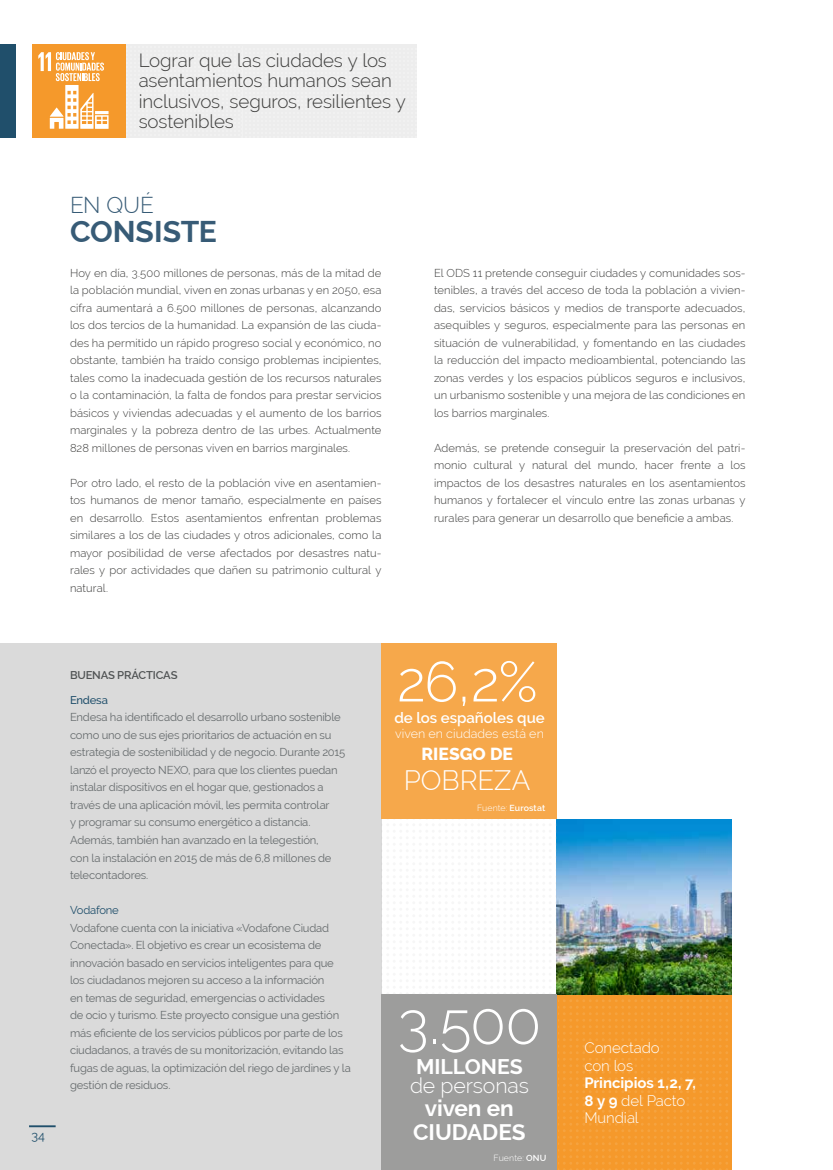
<style>
.page{position:relative;width:833px;height:1170px;background:#fff}
.page>*{position:absolute;margin:0;border:0;box-sizing:border-box;transform-origin:0 0}
.t1{font:300 58.75px "Raleway";color:#fff}
.t2{font:300 56.25px "Raleway";color:#fff}
.t3{font:700 30px "Raleway";color:#375b76}
.t4{font:300 27.5px "Raleway";color:#fff}
.t5{font:700 22.5px/23.8px "Raleway";color:#fff;text-align:center}
.t6{font:300 22.5px "Raleway";color:#375b76}
.t7{font:300 21.25px "Raleway";letter-spacing:-.005em;color:#fff}
.t8{font:700 21.25px "Raleway";color:#fff}
.t9{font:300 18.75px/20px "Raleway";letter-spacing:-.005em;color:#3c3c3b}
.t10{font:800 17.5px "Raleway";letter-spacing:.005em;color:#fff}
.t11{font:700 15px/17.5px "Raleway";letter-spacing:-.005em;color:#fff}
.t12{font:600 15px "Raleway";color:#fff}
.t13{font:300 15px/17.5px "Raleway";letter-spacing:-.005em;color:#fff}
.t14{font:300 12.5px "Raleway";color:#fff}
.t15{font:12.5px "Raleway";color:#204f6b}
.t16{font:300 11.25px/17.5px "Raleway";letter-spacing:.01em;color:#3c3c3b;text-align:justify}
.t17{font:11.25px/17.5px "Raleway";letter-spacing:-.015em;color:#676c6e}
.t18{font:600 11.25px "Raleway";letter-spacing:-.015em;color:#4f5253}
.t19{font:11.25px "Raleway";letter-spacing:-.015em;color:#204f6b}
.t20{font:500 11.25px "Raleway";letter-spacing:-.02em;color:#204f6b}
.t21{font:600 8.75px "Raleway";letter-spacing:.015em;color:#fff}
.t22{font:300 8.75px "Raleway";letter-spacing:.01em;color:#fff}
.s1{font-weight:300}
.s2{font-weight:600}
</style>
<div class="page">
<div style="left:0;top:44px;width:16px;height:94px;background:#204f6b"></div>
<svg style="left:558px;top:995px;width:173px;height:174px;background:#f59a2d"></svg>
<div style="left:125px;top:44px;width:291px;height:94px;background:#ededed"></div>
<div style="left:0;top:643px;width:381px;height:526px;background:#dadada"></div>
<img style="left:556px;top:819px;width:175px;height:175px">
<div style="left:381px;top:643px;width:175px;height:176px;background:#f6a84b"></div>
<div style="left:381px;top:994px;width:175px;height:175px;background:#9d9d9c"></div>
<div style="left:32px;top:44px;width:93px;height:94px;background:#f5992b"></div>
<svg style="left:38px;top:52px;width:71px;height:77px"></svg>
<hr style="left:29px;top:1125px;width:27px;height:2px;background:#204f6b">
<h3 class="t9" style="left:139px;top:51px;width:269px">Lograr que las ciudades y los asentamientos humanos sean inclusivos, seguros, resilientes y sostenibles</h3>
<h3 class="t6" style="left:70px;top:192px;width:85px">EN QUÉ</h3>
<h3 class="t3" style="left:70px;top:214px;width:148px">CONSISTE</h3>
<p class="t16" style="left:70px;top:264px;width:313px">Hoy en día, 3.500 millones de personas, más de la mitad de la población mundial, viven en zonas urbanas y en 2050, esa cifra aumentará a 6.500 millones de personas, alcanzando los dos tercios de la humanidad. La expansión de las ciuda&shy;des ha permitido un rápido progreso social y económico, no obstante, también ha traído consigo problemas incipientes, tales como la inadecuada gestión de los recursos naturales o la contaminación, la falta de fondos para prestar servicios básicos y viviendas adecuadas y el aumento de los barrios marginales y la pobreza dentro de las urbes. Actualmente 828 millones de personas viven en barrios marginales.</p>
<p class="t16" style="left:70px;top:474px;width:313px">Por otro lado, el resto de la población vive en asentamien&shy;tos humanos de menor tamaño, especialmente en países en desarrollo. Estos asentamientos enfrentan problemas similares a los de las ciudades y otros adicionales, como la mayor posibilidad de verse afectados por desastres natu&shy;rales y por actividades que dañen su patrimonio cultural y natural.</p>
<p class="t16" style="left:434px;top:264px;width:313px">El ODS 11 pretende conseguir ciudades y comunidades sos&shy;tenibles, a través del acceso de toda la población a vivien&shy;das, servicios básicos y medios de transporte adecuados, asequibles y seguros, especialmente para las personas en situación de vulnerabilidad, y fomentando en las ciudades la reducción del impacto medioambiental, potenciando las zonas verdes y los espacios públicos seguros e inclusivos, un urbanismo sostenible y una mejora de las condiciones en los barrios marginales.</p>
<p class="t16" style="left:434px;top:439px;width:313px">Además, se pretende conseguir la preservación del patri&shy;monio cultural y natural del mundo, hacer frente a los impactos de los desastres naturales en los asentamientos humanos y fortalecer el vínculo entre las zonas urbanas y rurales para generar un desarrollo que beneficie a ambas.</p>
<p class="t15" style="left:31px;top:1128px;width:15px">34</p>
<p class="t18" style="left:70px;top:668px;width:109px">BUENAS PRÁCTICAS</p>
<p class="t20" style="left:70px;top:693px;width:39px">Endesa</p>
<p class="t17" style="left:70px;top:708px;width:277px">Endesa ha identificado el desarrollo urbano sostenible como uno de sus ejes prioritarios de actuación en su estrategia de sostenibilidad y de negocio. Durante 2015 lanzó el proyecto NEXO, para que los clientes puedan instalar dispositivos en el hogar que, gestionados a través de una aplicación móvil, les permita controlar<br>y programar su consumo energético a distancia.<br>Además, también han avanzado en la telegestión,<br>con la instalación en 2015 de más de 6,8 millones de telecontadores.</p>
<p class="t19" style="left:70px;top:903px;width:50px">Vodafone</p>
<p class="t17" style="left:70px;top:918px;width:282px">Vodafone cuenta con la iniciativa «Vodafone Ciudad Conectada». El objetivo es crear un ecosistema de innovación basado en servicios inteligentes para que los ciudadanos mejoren su acceso a la información<br>en temas de seguridad, emergencias o actividades<br>de ocio y turismo. Este proyecto consigue una gestión más eficiente de los servicios públicos por parte de los ciudadanos, a través de su monitorización, evitando las fugas de aguas, la optimización del riego de jardines y la gestión de residuos.</p>
<h2 class="t2" style="left:397px;top:648px;width:142px">26,2%</h2>
<h3 class="t12" style="left:394px;top:709px;width:152px">de los españoles que</h3>
<p class="t14" style="left:395px;top:726px;width:150px">viven en ciudades está en</p>
<h3 class="t10" style="left:421px;top:744px;width:93px">RIESGO DE</h3>
<h3 class="t4" style="left:404px;top:764px;width:128px">POBREZA</h3>
<p class="t21" style="left:477px;top:802px;width:70px"><span class="s1">Fuente:</span> Eurostat</p>
<h1 class="t1" style="left:398px;top:988px;width:145px">3.500</h1>
<h3 class="t8" style="left:416px;top:1054px;width:108px">MILLONES</h3>
<h3 class="t7" style="left:410px;top:1072px;width:120px">de personas</h3>
<h3 class="t5" style="left:413px;top:1096px;width:114px">viven en<br>CIUDADES</h3>
<p class="t22" style="left:493px;top:1152px;width:54px">Fuente: <span class="s2">ONU</span></p>
<h3 class="t13" style="left:584px;top:1039px;width:77px">Conectado con los</h3>
<h3 class="t11" style="left:584px;top:1074px;width:113px">Principios 1,2, 7,<br>8 y 9 <span class="s1">del Pacto<br>Mundial</span></h3>
</div>
